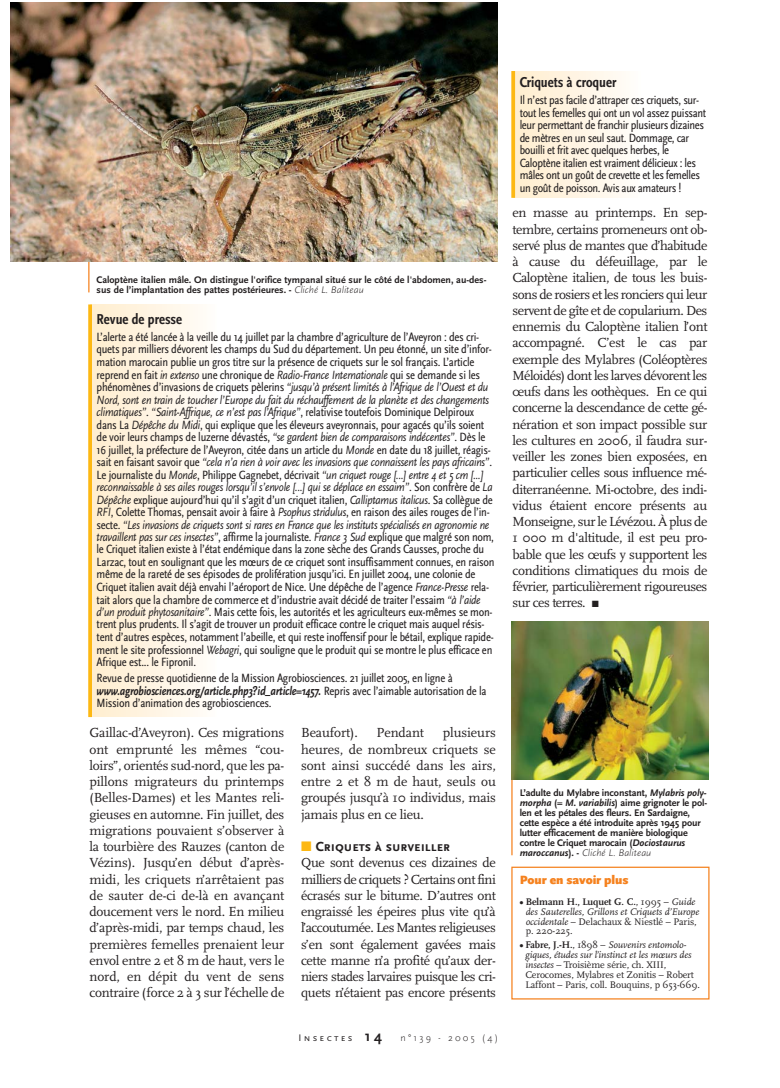
<style>
.page{position:relative;width:780px;height:1088px;background:#fff}
.page>*{position:absolute;margin:0;border:0;box-sizing:border-box;transform-origin:0 0}
.t1{font:700 condensed 15px "Scala Sans";color:#231f20}
.t2{font:13.75px/16.2px "Scala";letter-spacing:-.02em;color:#231f20;text-align:justify}
.t3{font:700 13.75px "Scala Sans Caps";letter-spacing:-.005em;color:#231f20}
.t4{font:12.5px/12.5px "Scala Sans Regular Con";letter-spacing:-.02em;color:#231f20}
.t5{font:italic 12.5px/12.5px "Scala Sans";letter-spacing:-.02em;color:#231f20;text-align:justify;scale:.85 1}
.t6{font:italic 700 12.5px "Scala Sans";letter-spacing:-.02em;color:#231f20;scale:.85 1}
.t7{font:900 12.5px "Scala Sans";letter-spacing:-.005em;color:#f5821f}
.t8{font:700 10px/10px "Scala Sans";letter-spacing:-.01em;color:#231f20}
.t9{font:10px/9.9px "Scala";letter-spacing:-.01em;color:#231f20}
.t10{font:italic 10px/9.9px "Scala";letter-spacing:-.005em;color:#231f20}
.t11{font:300 10px "Scala Sans";letter-spacing:.22em;color:#231f20}
.s1{font-weight:300;font-style:italic}
.s2{font-family:"Scala Sans";font-style:italic}
.s3{font-family:"Scala Sans Regular Con";font-style:normal}
.s4{font-family:"Scala Sans Regular Con";font-weight:400;font-style:normal}
.s5{color:#fdb813}
.s6{font-family:"Scala Sans Caps";font-weight:400}
.s7{font-weight:700;font-size:15px}
.s8{font-family:"Scala Sans Expert"}
.s9{font-style:italic}
.s10{font-weight:700;font-style:normal}
.s11{font-style:normal}
.s12{font-weight:700}
</style>
<div class="page">
<hr style="left:88px;top:255px;width:1px;height:37px;background:#f5821f">
<img style="left:10px;top:3px;width:487px;height:259px">
<hr style="left:511px;top:774px;width:1px;height:81px;background:#f5821f">
<div style="left:513px;top:71px;width:127px;height:126px;background:linear-gradient(to right,#ffedcd,#fffdfb)"></div>
<svg style="left:511px;top:71px;width:4px;height:127px"></svg>
<div style="left:90px;top:304px;width:127px;height:412px;background:linear-gradient(to right,#ffedce,#fffdfa)"></div>
<svg style="left:88px;top:304px;width:4px;height:413px;background:#fdbc21"></svg>
<div style="left:511px;top:866px;width:198px;height:133px;border:1px solid #f5821f"></div>
<img style="left:511px;top:621px;width:197px;height:158px">
<p class="t8" style="left:97px;top:275px;width:391px">Caloptène italien mâle. On distingue l'orifice tympanal situé sur le côté de l'abdomen, au-des&shy;sus de l’implantation des pattes postérieures. - <span class="s1">Cliché L. Baliteau</span></p>
<p class="t1" style="left:97px;top:313px;width:87px">Revue de presse</p>
<p class="t4" style="left:97px;top:331px;width:396px">L’alerte a été lancée à la veille du 14 juillet par la chambre d’agriculture de l’Aveyron : des cri&shy;quets par milliers dévorent les champs du Sud du département. Un peu étonné, un site d’infor&shy;mation marocain publie un gros titre sur la présence de criquets sur le sol français. L’article reprend en fait <span class="s2">in extenso</span> une chronique de <span class="s2">Radio-France Internationale</span> qui se demande si les</p>
<p class="t5" style="left:97px;top:382px;width:463px"><span class="s3">phénomènes d’invasions de criquets pèlerins</span> “jusqu’à présent limités à l’Afrique de l’Ouest et du Nord, sont en train de toucher l’Europe du fait du réchauffement de la planète et des changements climatiques”<span class="s3">.</span> “Saint-Affrique, ce n’est pas l’Afrique”<span class="s3">, relativise toutefois Dominique Delpiroux</span></p>
<p class="t4" style="left:97px;top:419px;width:395px">dans La <span class="s2">Dépêche du Midi</span>, qui explique que les éleveurs aveyronnais, pour agacés qu’ils soient de voir leurs champs de luzerne dévastés, <span class="s2">“se gardent bien de comparaisons indécentes”</span>. Dès le<br>16 juillet, la préfecture de l’Aveyron, citée dans un article du <span class="s2">Monde</span> en date du 18 juillet, réagis-</p>
<p class="t5" style="left:97px;top:457px;width:467px"><span class="s3">sait en faisant savoir que</span> “cela n’a rien à voir avec les invasions que connaissent les pays africains”<span class="s3">.</span></p>
<p class="t4" style="left:97px;top:469px;width:388px">Le journaliste du <span class="s2">Monde</span>, Philippe Gagnebet, décrivait <span class="s2">“un criquet rouge [...] entre 4 et 5 cm [...]</span></p>
<p class="t5" style="left:97px;top:482px;width:467px">reconnaissable à ses ailes rouges lorsqu’il s’envole [...] qui se déplace en essaim”<span class="s3">. Son confrère de</span> La</p>
<p class="t4" style="left:97px;top:494px;width:398px"><span class="s2">Dépêche</span> explique aujourd’hui qu’il s’agit d’un criquet italien, <span class="s2">Calliptamus italicus</span>. Sa collègue de<br><span class="s2">RFI</span>, Colette Thomas, pensait avoir à faire à <span class="s2">Psophus stridulus</span>, en raison des ailes rouges de l’in-</p>
<p class="t5" style="left:97px;top:519px;width:463px"><span class="s3">secte.</span> “Les invasions de criquets sont si rares en France que les instituts spécialisés en agronomie ne</p>
<p class="t4" style="left:97px;top:532px;width:399px"><span class="s2">travaillent pas sur ces insectes”</span>, affirme la journaliste. <span class="s2">France 3 Sud</span> explique que malgré son nom, le Criquet italien existe à l’état endémique dans la zone sèche des Grands Causses, proche du Larzac, tout en soulignant que les mœurs de ce criquet sont insuffisamment connues, en raison même de la rareté de ses épisodes de prolifération jusqu’ici. En juillet 2004, une colonie de Criquet italien avait déjà envahi l’aéroport de Nice. Une dépêche de l’agence <span class="s2">France-Presse</span> rela&shy;tait alors que la chambre de commerce et d’industrie avait décidé de traiter l’essaim <span class="s2">“à l’aide d’un produit phytosanitaire”</span>. Mais cette fois, les autorités et les agriculteurs eux-mêmes se mon&shy;trent plus prudents. Il s’agit de trouver un produit efficace contre le criquet mais auquel résis&shy;tent d’autres espèces, notamment l’abeille, et qui reste inoffensif pour le bétail, explique rapide&shy;ment le site professionnel <span class="s2">Webagri</span>, qui souligne que le produit qui se montre le plus efficace en Afrique est... le Fipronil.</p>
<p class="t4" style="left:97px;top:672px;width:357px">Revue de presse quotidienne de la Mission Agrobiosciences. 21 juillet 2005, en ligne à</p>
<p class="t6" style="left:97px;top:686px;width:460px">www.agrobiosciences.org/article.php3?id_article=1457. <span class="s4">Repris avec l’aimable autorisation de la</span></p>
<p class="t4" style="left:97px;top:697px;width:176px">Mission d’animation des agrobiosciences.</p>
<p class="t2" style="left:89px;top:726px;width:196px">Gaillac-d’Aveyron). Ces migrations ont emprunté les mêmes “cou&shy;loirs”, orientés sud-nord, que les pa&shy;pillons migrateurs du printemps (Belles-Dames) et les Mantes reli&shy;gieuses en automne. Fin juillet, des migrations pouvaient s’observer à la tourbière des Rauzes (canton de Vézins). Jusqu’en début d’après&shy;midi, les criquets n’arrêtaient pas de sauter de-ci de-là en avançant doucement vers le nord. En milieu d’après-midi, par temps chaud, les premières femelles prenaient leur envol entre 2 et 8 m de haut, vers le nord, en dépit du vent de sens contraire (force 2 à 3 sur l’échelle de</p>
<p class="t2" style="left:301px;top:726px;width:58px">Beaufort).</p>
<p class="t2" style="left:376px;top:726px;width:49px">Pendant</p>
<p class="t2" style="left:301px;top:726px;width:196px;text-indent:142px">plusieurs heures, de nombreux criquets se sont ainsi succédé dans les airs, entre 2 et 8 m de haut, seuls ou groupés jusqu’à 10 individus, mais jamais plus en ce lieu.</p>
<p class="t3" style="left:301px;top:838px;width:151px"><span class="s5">■</span> Criquets à surveiller</p>
<p class="t2" style="left:301px;top:856px;width:196px">Que sont devenus ces dizaines de milliers de criquets ? Certains ont fini écrasés sur le bitume. D’autres ont engraissé les épeires plus vite qu’à l’accoutumée. Les Mantes religieuses s’en sont également gavées mais cette manne n’a profité qu’aux der&shy;niers stades larvaires puisque les cri&shy;quets n’étaient pas encore présents</p>
<p class="t11" style="left:298px;top:1033px;width:201px"><span class="s6">Insectes</span> <span class="s7">14</span> n°139 - 2005 (4)</p>
<p class="t1" style="left:519px;top:76px;width:98px">Criquets à croquer</p>
<p class="t4" style="left:519px;top:95px;width:188px">Il n’est pas facile d’attraper ces criquets, sur&shy;tout les femelles qui ont un vol assez puissant leur permettant de franchir plusieurs dizaines de mètres en un seul saut. Dommage, car bouilli et frit avec quelques herbes, le Caloptène italien est vraiment délicieux : les mâles ont un goût de crevette et les femelles un goût de poisson. Avis aux amateurs !</p>
<p class="t2" style="left:512px;top:206px;width:196px">en masse au printemps. En sep&shy;tembre, certains promeneurs ont ob&shy;servé plus de mantes que d’habitude à cause du défeuillage, par le Caloptène italien, de tous les buis&shy;sons de rosiers et les ronciers qui leur servent de gîte et de copularium. Des ennemis du Caloptène italien l’ont accompagné. C’est le cas par exemple des Mylabres (Coléoptères Méloidés) dont les larves dévorent les œufs dans les oothèques. En ce qui concerne la descendance de cette gé&shy;nération et son impact possible sur les cultures en 2006, il faudra sur&shy;veiller les zones bien exposées, en particulier celles sous influence mé&shy;diterranéenne. Mi-octobre, des indi&shy;vidus étaient encore présents au Monseigne, sur le Lévézou. À plus de 1 000 m d'altitude, il est peu pro&shy;bable que les œufs y supportent les conditions climatiques du mois de février, particulièrement rigoureuses sur ces terres. <span class="s8">r</span></p>
<p class="t8" style="left:519px;top:788px;width:189px">L’adulte du Mylabre inconstant, <span class="s9">Mylabris poly&shy;morpha</span> (= <span class="s9">M. variabilis</span>) aime grignoter le pol&shy;len et les pétales des fleurs. En Sardaigne, cette espèce a été introduite après 1945 pour lutter efficacement de manière biologique contre le Criquet marocain (<span class="s9">Dociostaurus maroccanus</span>). - <span class="s1">Cliché L. Baliteau</span></p>
<p class="t7" style="left:519px;top:875px;width:110px">Pour en savoir plus</p>
<p class="t10" style="left:525px;top:897px;width:175px;text-indent:-6px"><span class="s10">• Belmann H., Luquet G. C.</span><span class="s11">, 1995 –</span> Guide des Sauterelles, Grillons et Criquets d’Europe occidentale <span class="s11">– Delachaux &amp; Niestlé – Paris, p. 220-225.</span></p>
<p class="t9" style="left:525px;top:941px;width:176px;text-indent:-6px"><span class="s12">• Fabre, J.-H.</span>, 1898 – <span class="s9">Souvenirs entomolo&shy;giques, études sur l’instinct et les mœurs des insectes</span> – Troisième série, ch. XIII, Cerocomes, Mylabres et Zonitis – Robert Laffont – Paris, coll. Bouquins, p 653-669.</p>
</div>
